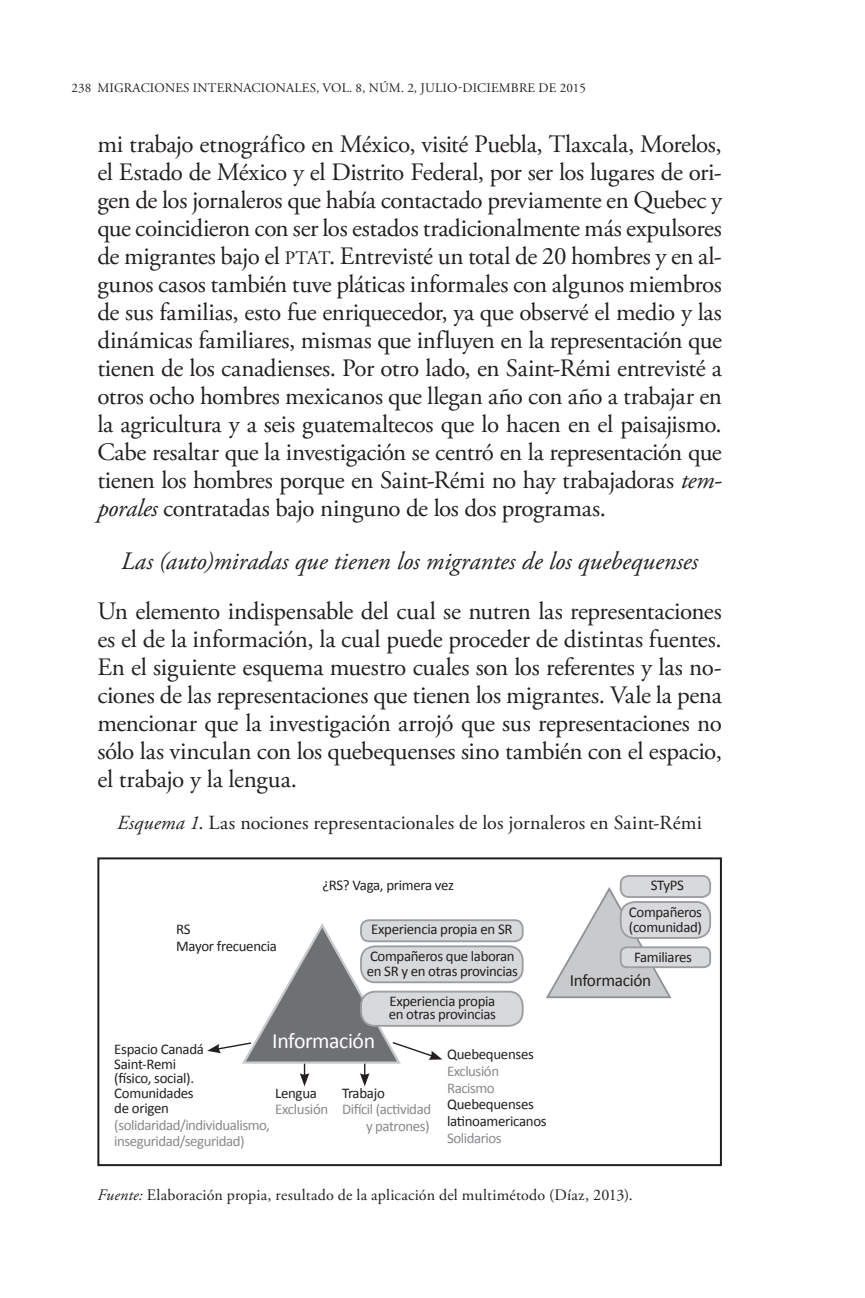
<style>
.page{position:relative;width:865px;height:1298px;background:#fff}
.page>*{position:absolute;margin:0;border:0;box-sizing:border-box;transform-origin:0 0}
.Texto_artículos{font:25px/28px "Adobe Garamond Pro";letter-spacing:-.015em;color:#231f20;text-align:justify}
.Inicio_Articulo{font:25px/28px "Adobe Garamond Pro";letter-spacing:-.02em;color:#231f20;text-align:justify}
.Subtítulo{font:italic 25px "Adobe Garamond Pro";color:#231f20}
.t1{font:21.8px "Calibri";letter-spacing:-.02em;color:#fff}
.Título_cuadro{font:20px "Adobe Garamond Pro";color:#231f20}
.t2{font:17.2px "Calibri";letter-spacing:-.02em;color:#231f20}
.Fuente{font:16px "Adobe Garamond Pro";letter-spacing:.005em;color:#231f20}
.t3{font:14.8px/16.6px "Calibri";letter-spacing:-.02em;color:#231f20}
.t4{font:14.8px/16.6px "Calibri";letter-spacing:-.03em;color:#87898c;text-align:right}
.t5{font:13px "Adobe Garamond Pro";letter-spacing:.015em;color:#231f20}
.s1{font-size:19px}
.s2{font-style:italic}
</style>
<div class="page">
<div style="left:97px;top:857px;width:624px;height:308px;border:2px solid #231f20"></div>
<svg style="left:546px;top:887px;width:126px;height:112px"></svg>
<div style="left:361px;top:920px;width:161px;height:21px;background:#d8d9db;border-radius:8px"></div>
<div style="left:360px;top:919px;width:163px;height:23px;border:2px solid #9b9da0;border-radius:8px"></div>
<div style="left:620px;top:875px;width:90px;height:21px;background:#d8d9db;border-radius:8px"></div>
<div style="left:619px;top:874px;width:91px;height:23px;border:2px solid #9b9da0;border-radius:8px"></div>
<div style="left:361px;top:991px;width:161px;height:34px;background:#d8d9db;border-radius:14px"></div>
<div style="left:360px;top:990px;width:163px;height:36px;border:2px solid #9b9da0;border-radius:14px"></div>
<div style="left:620px;top:947px;width:90px;height:19px;background:#d8d9db;border-radius:6px"></div>
<div style="left:619px;top:946px;width:91px;height:21px;border:2px solid #9b9da0;border-radius:6px"></div>
<div style="left:361px;top:946px;width:161px;height:36px;background:#d8d9db;border-radius:14px"></div>
<div style="left:360px;top:945px;width:163px;height:38px;border:2px solid #9b9da0;border-radius:14px"></div>
<div style="left:620px;top:901px;width:90px;height:36px;background:#d8d9db;border-radius:14px"></div>
<div style="left:619px;top:900px;width:91px;height:38px;border:2px solid #9b9da0;border-radius:14px"></div>
<svg style="left:207px;top:920px;width:235px;height:166px"></svg>
<p class="t5" style="left:71px;top:80px;width:516px">238 MIGRACIONES INTERNACIONALES, VOL. 8, NÚM. 2, JULIO-DICIEMBRE DE 2015</p>
<p class="Texto_artículos" style="left:97px;top:130px;width:626px">mi trabajo etnográfico en México, visité Puebla, Tlaxcala, Morelos, el Estado de México y el Distrito Federal, por ser los lugares de ori&shy;gen de los jornaleros que había contactado previamente en Quebec y que coincidieron con ser los estados tradicionalmente más expulsores de migrantes bajo el <span class="s1">PTAT</span>. Entrevisté un total de 20 hombres y en al&shy;gunos casos también tuve pláticas informales con algunos miembros de sus familias, esto fue enriquecedor, ya que observé el medio y las dinámicas familiares, mismas que influyen en la representación que tienen de los canadienses. Por otro lado, en Saint-Rémi entrevisté a otros ocho hombres mexicanos que llegan año con año a trabajar en la agricultura y a seis guatemaltecos que lo hacen en el paisajismo.<br>Cabe resaltar que la investigación se centró en la representación que tienen los hombres porque en Saint-Rémi no hay trabajadoras <span class="s2">tem&shy;porales</span> contratadas bajo ninguno de los dos programas.</p>
<p class="Subtítulo" style="left:121px;top:545px;width:578px">Las (auto)miradas que tienen los migrantes de los quebequenses</p>
<p class="Inicio_Articulo" style="left:97px;top:597px;width:626px">Un elemento indispensable del cual se nutren las representaciones es el de la información, la cual puede proceder de distintas fuentes.<br>En el siguiente esquema muestro cuales son los referentes y las no&shy;ciones de las representaciones que tienen los migrantes. Vale la pena mencionar que la investigación arrojó que sus representaciones no sólo las vinculan con los quebequenses sino también con el espacio, el trabajo y la lengua.</p>
<p class="Título_cuadro" style="left:117px;top:810px;width:586px"><span class="s2">Esquema 1</span>. Las nociones representacionales de los jornaleros en Saint-Rémi</p>
<p class="t3" style="left:176px;top:920px;width:16px">RS</p>
<p class="t3" style="left:176px;top:937px;width:102px">Mayor frecuencia</p>
<p class="t3" style="left:322px;top:876px;width:133px">¿RS? Vaga, primera vez</p>
<p class="t3" style="left:371px;top:920px;width:143px">Experiencia propia en SR</p>
<p class="t3" style="left:370px;top:947px;width:146px">Compañeros que laboran</p>
<p class="t3" style="left:366px;top:962px;width:153px">en SR y en otras provincias</p>
<p class="t3" style="left:388px;top:994px;width:109px;line-height:13px">Experiencia propia en otras provincias</p>
<p class="t1" style="left:272px;top:1026px;width:104px">Información</p>
<p class="t3" style="left:114px;top:1040px;width:91px">Espacio Canadá</p>
<p class="t3" style="left:114px;top:1055px;width:63px">Saint-Remi</p>
<p class="t3" style="left:114px;top:1069px;width:81px">(físico, social).</p>
<p class="t3" style="left:114px;top:1084px;width:81px">Comunidades</p>
<p class="t3" style="left:114px;top:1099px;width:56px">de origen</p>
<p class="t4" style="left:114px;top:1116px;width:157px;text-align:left">(solidaridad/individualismo, inseguridad/seguridad)</p>
<p class="t3" style="left:342px;top:1084px;width:44px">Trabajo</p>
<p class="t4" style="left:342px;top:1100px;width:90px">Difícil (actividad y patrones)</p>
<p class="t3" style="left:275px;top:1084px;width:43px">Lengua</p>
<p class="t4" style="left:275px;top:1100px;width:55px">Exclusión</p>
<p class="t3" style="left:447px;top:1045px;width:88px">Quebequenses</p>
<p class="t4" style="left:447px;top:1062px;width:54px">Exclusión</p>
<p class="t4" style="left:447px;top:1079px;width:49px">Racismo</p>
<p class="t3" style="left:447px;top:1095px;width:101px">Quebequenses latinoamericanos</p>
<p class="t4" style="left:447px;top:1129px;width:56px">Solidarios</p>
<p class="t3" style="left:650px;top:876px;width:35px">STyPS</p>
<p class="t3" style="left:628px;top:903px;width:75px">Compañeros</p>
<p class="t3" style="left:628px;top:918px;width:75px">(comunidad)</p>
<p class="t3" style="left:634px;top:948px;width:59px">Familiares</p>
<p class="t2" style="left:569px;top:968px;width:83px">Información</p>
<p class="Fuente" style="left:97px;top:1184px;width:537px"><span class="s2">Fuente:</span> Elaboración propia, resultado de la aplicación del multimétodo (Díaz, 2013).</p>
</div>
